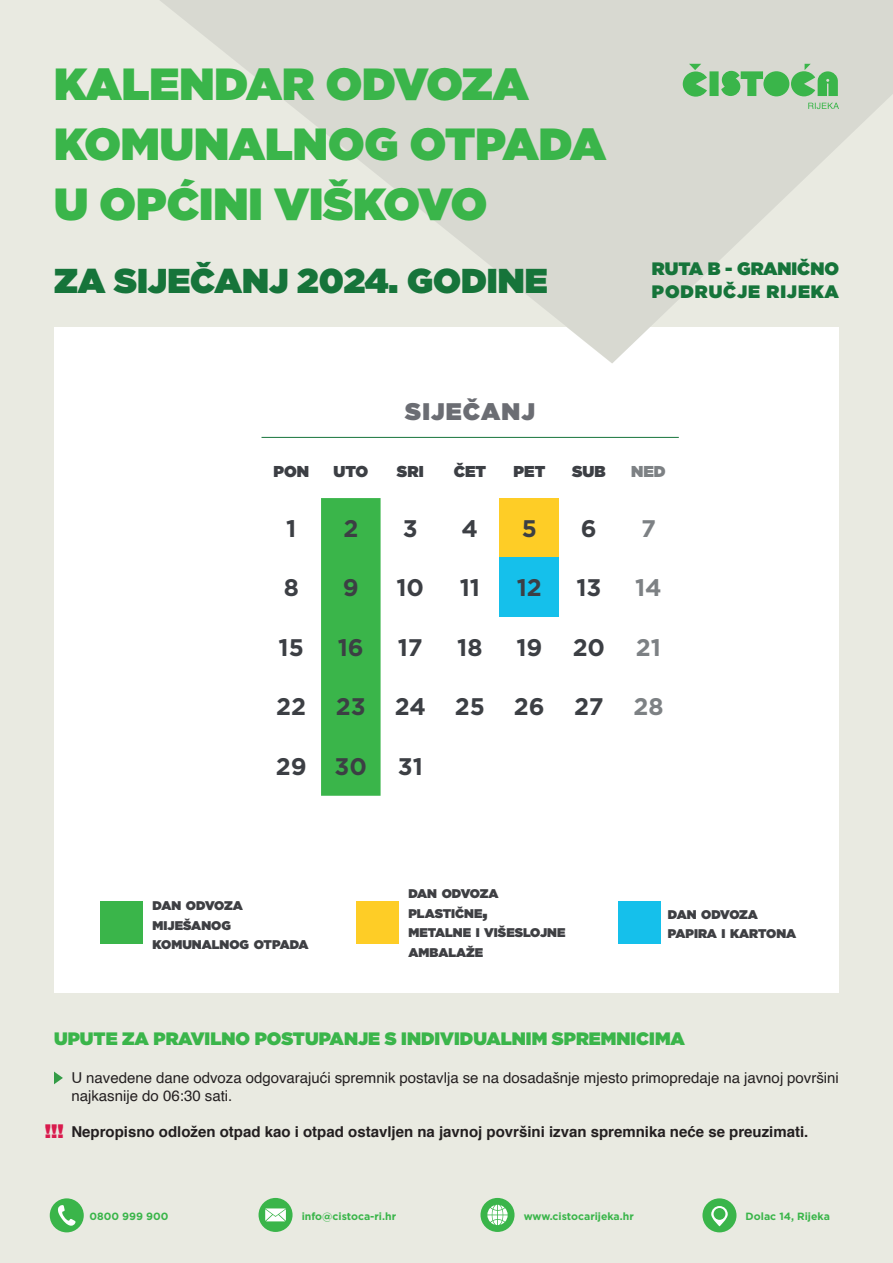
<style>
.page{position:relative;width:893px;height:1263px;background:#e9eae1}
.page>*{position:absolute;margin:0;border:0;box-sizing:border-box;transform-origin:0 0}
.t1{font:900 45px/60px "Gotham";color:#3ab54a}
.t2{font:900 34.5px "Gotham";color:#16743a}
.t3{font:700 24px "Gotham";color:#3c3f44}
.t4{font:900 24px "Gotham";letter-spacing:.05em;color:#6b6d73}
.t5{font:700 24px "Gotham";color:#7d8184}
.t6{font:900 19.5px "Gotham";color:#d91b4d}
.t7{font:900 18px "Gotham";color:#3ab54a}
.t8{font:900 18px/22.5px "Gotham";letter-spacing:.04em;color:#16743a}
.t9{font:900 15.75px "Gotham";color:#3c3f44}
.t10{font:900 15.75px "Gotham";color:#7d8184}
.t11{font:15px/18px "Helvetica";color:#231f20}
.t12{font:700 15px "Helvetica";color:#231f20}
.t13{font:900 12.6px/19.5px "Gotham";color:#3e3f43}
.t14{font:700 10.5px "Gotham";color:#3ab54a}
.s1{color:#7d8184}
.s2{font-size:18px}
</style>
<div class="page">
<div style="left:54px;top:327px;width:785px;height:665px;background:#fff"></div>
<div style="left:259px;top:1198px;width:34px;height:34px;background:#3ab54a;border-radius:50%"></div>
<svg style="left:265px;top:1208px;width:21px;height:13px"></svg>
<div style="left:50px;top:1198px;width:34px;height:34px;background:#3ab54a;border-radius:50%"></div>
<svg style="left:58px;top:1205px;width:18px;height:21px"></svg>
<div style="left:480px;top:1198px;width:34px;height:34px;background:#3ab54a;border-radius:50%"></div>
<svg style="left:487px;top:1205px;width:21px;height:20px"></svg>
<div style="left:702px;top:1198px;width:34px;height:34px;background:#3ab54a;border-radius:50%"></div>
<svg style="left:711px;top:1206px;width:17px;height:20px"></svg>
<div style="left:714px;top:1208px;width:11px;height:12px;background:#3ab54a;border-radius:50%"></div>
<svg style="left:160px;top:0;width:733px;height:363px;fill:#d8d9d1"></svg>
<svg style="left:683px;top:64px;width:155px;height:33px;background:#82c587"></svg>
<svg style="left:808px;top:103px;width:31px;height:6px"></svg>
<svg style="left:54px;top:1071px;width:9px;height:13px"></svg>
<svg style="left:321px;top:498px;width:60px;height:298px;background:#3ab54a"></svg>
<div style="left:500px;top:498px;width:59px;height:60px;background:#fecd26"></div>
<div style="left:500px;top:558px;width:59px;height:59px;background:#15c0eb"></div>
<hr style="left:261px;top:437px;width:418px;height:1px;background:#16743a">
<div style="left:618px;top:901px;width:43px;height:42px;background:#15c0eb"></div>
<div style="left:101px;top:901px;width:42px;height:43px;background:#3ab54a"></div>
<div style="left:356px;top:901px;width:43px;height:42px;background:#fecd26"></div>
<h1 class="t1" style="left:54px;top:53px;width:554px">KALENDAR ODVOZA<br>KOMUNALNOG OTPADA<br>U OPĆINI VIŠKOVO</h1>
<h2 class="t2" style="left:54px;top:256px;width:495px">ZA SIJEČANJ 2024. GODINE</h2>
<h3 class="t4" style="left:405px;top:395px;width:131px">SIJEČANJ</h3>
<p class="t8" style="left:652px;top:257px;width:189px">RUTA B - GRANIČNO<br>PODRUČJE RIJEKA</p>
<p class="t9" style="left:273px;top:460px;width:37px">PON</p>
<p class="t9" style="left:333px;top:460px;width:36px">UTO</p>
<p class="t9" style="left:397px;top:460px;width:28px">SRI</p>
<p class="t9" style="left:454px;top:460px;width:34px">ČET</p>
<p class="t9" style="left:514px;top:460px;width:33px">PET</p>
<p class="t9" style="left:572px;top:460px;width:35px">SUB</p>
<p class="t10" style="left:631px;top:460px;width:36px">NED</p>
<h3 class="t3" style="left:286px;top:514px;width:12px">1</h3>
<h3 class="t3" style="left:343px;top:514px;width:16px">2</h3>
<h3 class="t3" style="left:403px;top:514px;width:16px">3</h3>
<h3 class="t3" style="left:462px;top:514px;width:18px">4</h3>
<h3 class="t3" style="left:522px;top:514px;width:17px">5</h3>
<h3 class="t3" style="left:581px;top:514px;width:17px">6</h3>
<h3 class="t5" style="left:641px;top:514px;width:16px">7</h3>
<h3 class="t3" style="left:284px;top:574px;width:17px">8</h3>
<h3 class="t3" style="left:343px;top:574px;width:17px">9</h3>
<h3 class="t3" style="left:396px;top:574px;width:29px">10</h3>
<h3 class="t3" style="left:460px;top:574px;width:22px">11</h3>
<h3 class="t3" style="left:517px;top:574px;width:27px">12</h3>
<h3 class="t3" style="left:576px;top:574px;width:27px">13</h3>
<h3 class="t5" style="left:635px;top:574px;width:28px">14</h3>
<h3 class="t3" style="left:279px;top:633px;width:27px">15</h3>
<h3 class="t3" style="left:338px;top:633px;width:28px">16</h3>
<h3 class="t3" style="left:398px;top:633px;width:26px">17</h3>
<h3 class="t3" style="left:457px;top:633px;width:27px">18</h3>
<h3 class="t3" style="left:516px;top:633px;width:28px">19</h3>
<h3 class="t3" style="left:573px;top:633px;width:34px">20</h3>
<h3 class="t5" style="left:636px;top:633px;width:27px">21</h3>
<h3 class="t3" style="left:276px;top:693px;width:389px">22 23 24 25 26 27 <span class="s1">28</span></h3>
<h3 class="t3" style="left:276px;top:752px;width:93px">29 30</h3>
<h3 class="t3" style="left:398px;top:752px;width:27px">31</h3>
<p class="t13" style="left:153px;top:896px;width:157px">DAN ODVOZA<br>MIJEŠANOG<br>KOMUNALNOG OTPADA</p>
<p class="t13" style="left:408px;top:884px;width:159px">DAN ODVOZA<br>PLASTIČNE<span class="s2">,<br></span>METALNE I VIŠESLOJNE<br>AMBALAŽE</p>
<p class="t13" style="left:668px;top:904px;width:130px">DAN ODVOZA<br>PAPIRA I KARTONA</p>
<p class="t7" style="left:54px;top:1025px;width:632px">UPUTE ZA PRAVILNO POSTUPANJE S INDIVIDUALNIM SPREMNICIMA</p>
<h3 class="t6" style="left:45px;top:1117px;width:20px">!!!</h3>
<p class="t11" style="left:71px;top:1069px;width:769px">U navedene dane odvoza odgovarajući spremnik postavlja se na dosadašnje mjesto primopredaje na javnoj površini najkasnije do 06:30 sati.</p>
<p class="t12" style="left:71px;top:1120px;width:738px">Nepropisno odložen otpad kao i otpad ostavljen na javnoj površini izvan spremnika neće se preuzimati.</p>
<p class="t14" style="left:90px;top:1210px;width:81px">0800 999 900</p>
<p class="t14" style="left:302px;top:1210px;width:96px">info@cistoca-ri.hr</p>
<p class="t14" style="left:524px;top:1210px;width:112px">www.cistocarijeka.hr</p>
<p class="t14" style="left:746px;top:1210px;width:86px">Dolac 14, Rijeka</p>
</div>
